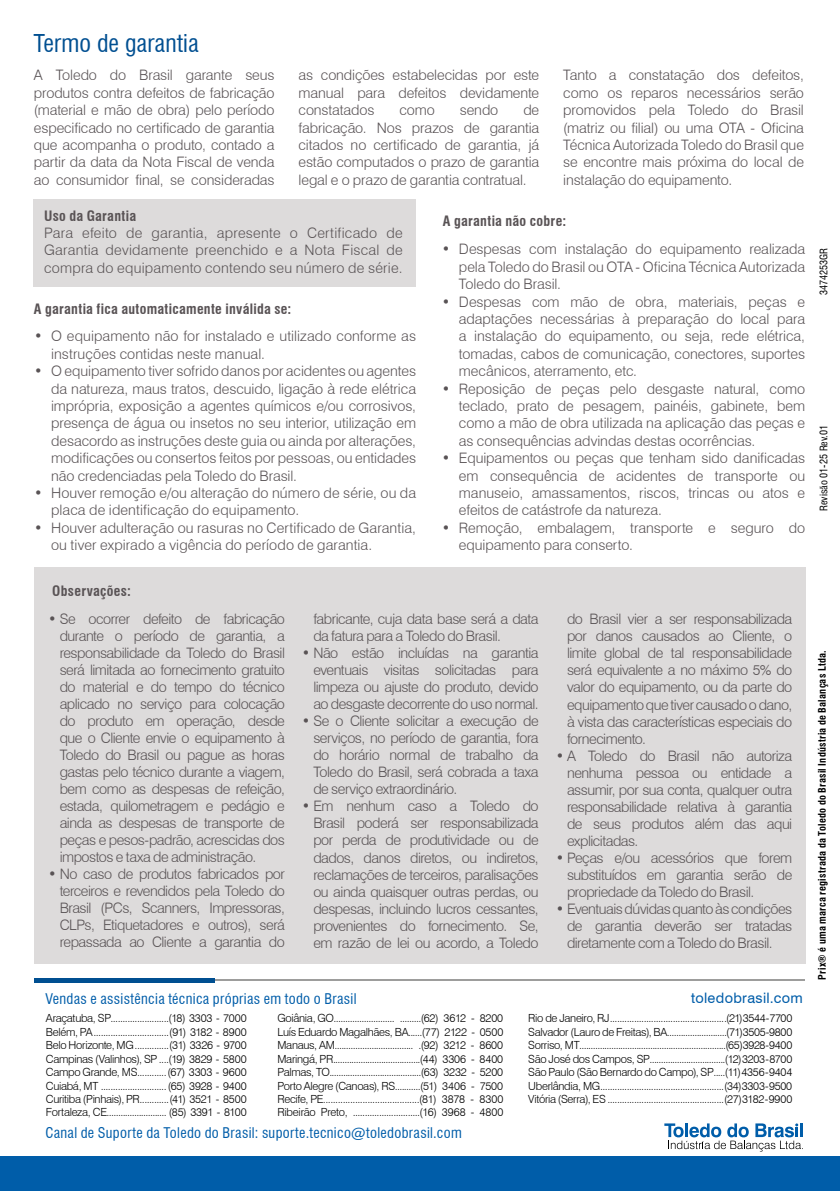
<style>
.page{position:relative;width:840px;height:1191px;background:#fff}
.page>*{position:absolute;margin:0;border:0;box-sizing:border-box;transform-origin:0 0}
.t1{font:condensed 24px "Swiss 721 BT";letter-spacing:.005em;color:#004f91}
.t2{font:300 14.4px/17px "Swiss 721 BT";letter-spacing:-.01em;color:#595355;text-align:justify}
.t3{font:condensed 14.4px "Swiss 721 BT";letter-spacing:.02em;color:#005da9}
.t4{font:300 14.4px/17.4px "Swiss 721 BT";letter-spacing:.01em;color:#595355}
.t5{font:300 14.4px/17px "Swiss 721 BT";letter-spacing:-.035em;color:#595355}
.t6{font:14.4px "Swiss 721 BT";letter-spacing:.02em;color:#005da9}
.t7{font:700 condensed 14px "Swiss 721 BT";letter-spacing:.02em;color:#595355}
.t8{font:300 11.2px/13.4px "Swiss 721 BT";letter-spacing:-.025em;color:#000;text-align:justify}
.t9{font:700 condensed 10.2px "Swiss 721 BT";letter-spacing:.025em;color:#000}
.t10{font:condensed 10.2px "Swiss 721 BT";color:#000}
</style>
<div class="page">
<div style="left:0;top:1157px;width:839px;height:34px;background:#005da9"></div>
<hr style="left:126px;top:979px;width:678px;height:1px;background:#9d9d9c">
<hr style="left:34px;top:978px;width:180px;height:4px;background:#004f91">
<svg style="left:664px;top:1123px;width:138px;height:28px"></svg>
<div style="left:34px;top:567px;width:771px;height:397px;background:#dddbdb"></div>
<div style="left:33px;top:199px;width:383px;height:88px;background:#dddbdb"></div>
<h1 class="t1" style="left:33px;top:29px;width:167px">Termo de garantia</h1>
<p class="t2" style="left:34px;top:66px;width:242px">A Toledo do Brasil garante seus produtos contra defeitos de fabricação (material e mão de obra) pelo período especificado no certificado de garantia que acompanha o produto, contado a partir da data da Nota Fiscal de venda ao consumidor final, se consideradas</p>
<p class="t2" style="left:298px;top:66px;width:242px">as condições estabelecidas por este manual para defeitos devidamente constatados</p>
<p class="t2" style="left:298px;top:101px;width:242px;text-indent:224px">de fabricação. Nos prazos de garantia citados no certificado de garantia, já estão computados o prazo de garantia legal e o prazo de garantia contratual.</p>
<p class="t2" style="left:399px;top:101px;width:37px">como</p>
<p class="t2" style="left:459px;top:101px;width:40px">sendo</p>
<p class="t2" style="left:563px;top:66px;width:242px">Tanto a constatação dos defeitos, como os reparos necessários serão promovidos pela Toledo do Brasil (matriz ou filial) ou uma OTA - Oficina Técnica Autorizada Toledo do Brasil que se encontre mais próxima do local de instalação do equipamento.</p>
<p class="t7" style="left:44px;top:207px;width:93px">Uso da Garantia</p>
<p class="t2" style="left:44px;top:224px;width:360px">Para efeito de garantia, apresente o Certificado de Garantia devidamente preenchido e a Nota Fiscal de compra do equipamento contendo seu número de série.</p>
<p class="t7" style="left:34px;top:300px;width:259px">A garantia fica automaticamente inválida se:</p>
<p class="t2" style="left:51px;top:327px;width:366px;text-indent:-17px">• O equipamento não for instalado e utilizado conforme as instruções contidas neste manual.</p>
<p class="t2" style="left:51px;top:362px;width:366px;text-indent:-17px">• O equipamento tiver sofrido danos por acidentes ou agentes da natureza, maus tratos, descuido, ligação à rede elétrica imprópria, exposição a agentes químicos e/ou corrosivos, presença de água ou insetos no seu interior, utilização em desacordo as instruções deste guia ou ainda por alterações, modificações ou consertos feitos por pessoas, ou entidades não credenciadas pela Toledo do Brasil.</p>
<p class="t4" style="left:51px;top:484px;width:366px;text-indent:-17px">• Houver remoção e/ou alteração do número de série, ou da placa de identificação do equipamento.</p>
<p class="t2" style="left:51px;top:519px;width:366px;text-indent:-17px">• Houver adulteração ou rasuras no Certificado de Garantia, ou tiver expirado a vigência do período de garantia.</p>
<p class="t7" style="left:52px;top:582px;width:80px">Observações:</p>
<p class="t7" style="left:442px;top:212px;width:125px">A garantia não cobre:</p>
<p class="t2" style="left:458px;top:240px;width:347px;text-indent:-17px">• Despesas com instalação do equipamento realizada pela Toledo do Brasil ou OTA - Oficina Técnica Autorizada Toledo do Brasil.</p>
<p class="t2" style="left:458px;top:292px;width:347px;text-indent:-17px">• Despesas com mão de obra, materiais, peças e adaptações necessárias à preparação do local para a instalação do equipamento, ou seja, rede elétrica, tomadas, cabos de comunicação, conectores, suportes mecânicos, aterramento, etc.</p>
<p class="t2" style="left:458px;top:379px;width:347px;text-indent:-17px">• Reposição de peças pelo desgaste natural, como teclado, prato de pesagem, painéis, gabinete, bem como a mão de obra utilizada na aplicação das peças e as consequências advindas destas ocorrências.</p>
<p class="t2" style="left:458px;top:449px;width:347px;text-indent:-17px">• Equipamentos ou peças que tenham sido danificadas em consequência de acidentes de transporte ou manuseio, amassamentos, riscos, trincas ou atos e efeitos de catástrofe da natureza.</p>
<p class="t2" style="left:458px;top:519px;width:347px;text-indent:-17px">• Remoção, embalagem, transporte e seguro do equipamento para conserto.</p>
<p class="t2" style="left:60px;top:610px;width:227px;text-indent:-11px">• Se ocorrer defeito de fabricação durante o período de garantia, a responsabilidade da Toledo do Brasil será limitada ao fornecimento gratuito do material e do tempo do técnico aplicado no serviço para colocação do produto em operação, desde que o Cliente envie o equipamento à Toledo do Brasil ou pague as horas gastas pelo técnico durante a viagem, bem como as despesas de refeição, estada, quilometragem e pedágio e ainda as despesas de transporte de peças e pesos-padrão, acrescidas dos impostos e taxa de administração.</p>
<p class="t2" style="left:60px;top:865px;width:227px;text-indent:-11px">• No caso de produtos fabricados por terceiros e revendidos pela Toledo do Brasil (PCs, Scanners, Impressoras, CLPs, Etiquetadores e outros), será repassada ao Cliente a garantia do</p>
<p class="t5" style="left:313px;top:610px;width:227px">fabricante, cuja data base será a data da fatura para a Toledo do Brasil.</p>
<p class="t2" style="left:313px;top:644px;width:227px;text-indent:-11px">• Não estão incluídas na garantia eventuais visitas solicitadas para limpeza ou ajuste do produto, devido ao desgaste decorrente do uso normal.</p>
<p class="t2" style="left:313px;top:712px;width:227px;text-indent:-11px">• Se o Cliente solicitar a execução de serviços, no período de garantia, fora do horário normal de trabalho da Toledo do Brasil, será cobrada a taxa de serviço extraordinário.</p>
<p class="t2" style="left:313px;top:797px;width:227px;text-indent:-11px">• Em nenhum caso a Toledo do Brasil poderá ser responsabilizada por perda de produtividade ou de dados, danos diretos, ou indiretos, reclamações de terceiros, paralisações ou ainda quaisquer outras perdas, ou despesas, incluindo lucros cessantes, provenientes do fornecimento. Se, em razão de lei ou acordo, a Toledo</p>
<p class="t2" style="left:566px;top:610px;width:227px">do Brasil vier a ser responsabilizada por danos causados ao Cliente, o limite global de tal responsabilidade será equivalente a no máximo 5% do valor do equipamento, ou da parte do equipamento que tiver causado o dano, à vista das características especiais do fornecimento.</p>
<p class="t2" style="left:566px;top:747px;width:227px;text-indent:-11px">• A Toledo do Brasil não autoriza nenhuma pessoa ou entidade a assumir, por sua conta, qualquer outra responsabilidade relativa à garantia de seus produtos além das aqui explicitadas.</p>
<p class="t2" style="left:566px;top:849px;width:227px;text-indent:-11px">• Peças e/ou acessórios que forem substituídos em garantia serão de propriedade da Toledo do Brasil.</p>
<p class="t2" style="left:566px;top:900px;width:227px;text-indent:-11px">• Eventuais dúvidas quanto às condições de garantia deverão ser tratadas diretamente com a Toledo do Brasil.</p>
<p class="t3" style="left:45px;top:990px;width:312px">Vendas e assistência técnica próprias em todo o Brasil</p>
<p class="t6" style="left:690px;top:989px;width:113px">toledobrasil.com</p>
<p class="t8" style="left:46px;top:1011px;width:202px">Araçatuba, SP........................(18) 3303 - 7000<br>Belém, PA...............................(91) 3182 - 8900<br>Belo Horizonte, MG..............(31) 3326 - 9700<br>Campinas (Valinhos), SP ....(19) 3829 - 5800<br>Campo Grande, MS............(67) 3303 - 9600<br>Cuiabá, MT ...........................(65) 3928 - 9400<br>Curitiba (Pinhais), PR............(41) 3521 - 8500<br>Fortaleza, CE.......................... (85) 3391 - 8100</p>
<p class="t8" style="left:277px;top:1011px;width:227px">Goiânia, GO.......................... .........(62) 3612 - 8200<br>Luís Eduardo Magalhães, BA......(77) 2122 - 0500<br>Manaus, AM.................................. .(92) 3212 - 8600<br>Maringá, PR......................................(44) 3306 - 8400<br>Palmas, TO........................................(63) 3232 - 5200<br>Porto Alegre (Canoas), RS...........(51) 3406 - 7500<br>Recife, PE.......................................(81) 3878 - 8300<br>Ribeirão Preto, ............................(16) 3968 - 4800</p>
<p class="t8" style="left:528px;top:1011px;width:265px">Rio de Janeiro, RJ................................................(21) 3544 - 7700<br>Salvador (Lauro de Freitas), BA..........................(71) 3505 - 9800<br>Sorriso, MT................................................................(65) 3928 - 9400<br>São José dos Campos, SP.................................(12) 3203 - 8700<br>São Paulo (São Bernardo do Campo), SP.....(11) 4356 - 9404<br>Uberlândia, MG...................................................(34) 3303 - 9500<br>Vitória (Serra), ES ................................................(27) 3182 - 9900</p>
<p class="t3" style="left:45px;top:1123px;width:418px">Canal de Suporte da Toledo do Brasil: suporte.tecnico@toledobrasil.com</p>
<p class="t10" style="left:817px;top:295px;width:49px;rotate:-90deg">3474253GR</p>
<p class="t10" style="left:817px;top:511px;width:87px;rotate:-90deg">Revisão 01-25 Rev.01</p>
<p class="t9" style="left:815px;top:979px;width:331px;rotate:-90deg">Prix® é uma marca registrada da Toledo do Brasil Indústria de Balanças Ltda.</p>
</div>
